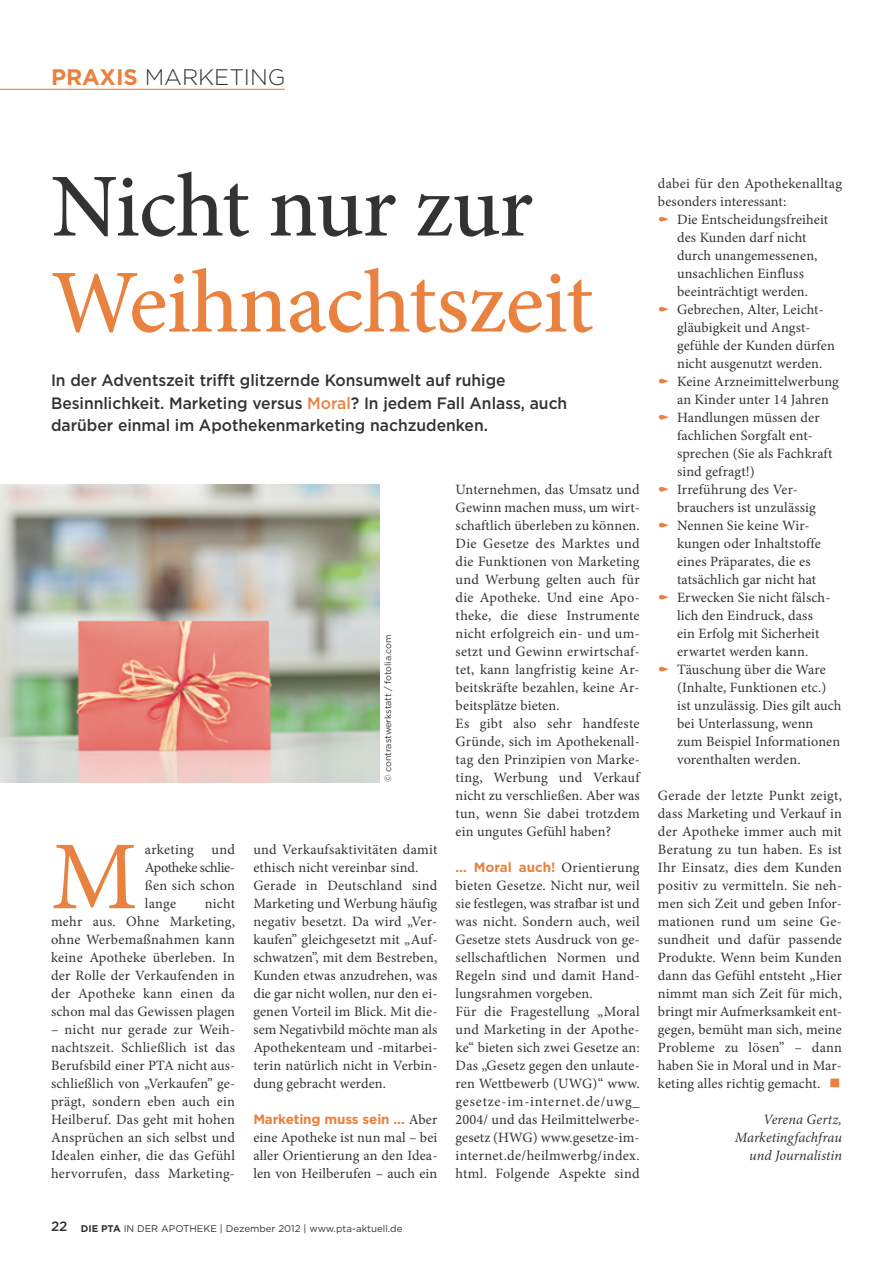
<style>
.page{position:relative;width:893px;height:1263px;background:#fff}
.page>*{position:absolute;margin:0;border:0;box-sizing:border-box;transform-origin:0 0}
.t1{font:97.35px "Minion Pro";color:#e98240}
.t2{font:500 90px "Minion Pro";letter-spacing:-.01em;color:#e98240}
.t3{font:500 90px "Minion Pro";letter-spacing:-.01em;color:#343334}
.t4{font:300 22.5px "Gotham";color:#343334}
.t5{font:500 16.5px/22.5px "Gotham";color:#343334;scale:.95 1}
.t6{font:14.25px/18px "Minion Pro";letter-spacing:.01em;color:#343334;text-align:justify}
.t7{font:italic 14.25px/18px "Minion Pro";color:#343334;text-align:right}
.t8{font:700 13.5px "Gotham";letter-spacing:-.01em;color:#e98240}
.t9{font:9.75px "Gotham";color:#343334}
.t10{font:9px "Gotham";color:#343334}
.s1{font-weight:700;color:#e98240}
.s2{color:#e98240}
.s3{font-family:"Minion Pro";font-weight:400;font-size:14.25px;color:#343334}
.s4{font-weight:500;font-size:13.5px}
.s5{font-weight:700}
.s6{font-family:"Gotham";font-weight:700;font-size:13.5px;color:#e98240}
</style>
<div class="page">
<img style="left:0;top:484px;width:380px;height:298px">
<hr style="left:0;top:89px;width:285px;height:1px;background:#e98240">
<h3 class="t4" style="left:51px;top:68px;width:236px"><span class="s1">PRAXIS</span> MARKETING</h3>
<h2 class="t3" style="left:51px;top:152px;width:484px">Nicht nur zur</h2>
<h2 class="t2" style="left:51px;top:248px;width:544px">Weihnachtszeit</h2>
<p class="t5" style="left:51px;top:370px;width:545px">In der Adventszeit trifft glitzernde Konsumwelt auf ruhige<br>Besinnlichkeit. Marketing versus <span class="s2">Moral</span>? In jedem Fall Anlass, auch darüber einmal im Apothekenmarketing nachzudenken.</p>
<p class="t10" style="left:384px;top:782px;width:149px;rotate:-90deg">© contrastwerkstatt / fotolia.com</p>
<h1 class="t1" style="left:51px;top:839px;width:88px">M</h1>
<p class="t6" style="left:145px;top:842px;width:92px">arketing und Apotheke schlie&shy;ßen sich schon lange</p>
<p class="t6" style="left:51px;top:896px;width:186px;text-indent:154px">nicht mehr aus. Ohne Marketing, ohne Werbemaßnahmen kann keine Apotheke überleben. In der Rolle der Verkaufenden in der Apotheke kann einen da schon mal das Gewissen plagen</p>
<p class="t6" style="left:51px;top:1022px;width:186px">– nicht nur gerade zur Weih&shy;nachtszeit. Schließlich ist das Berufsbild einer PTA nicht aus&shy;schließlich von „Verkaufen” ge&shy;prägt, sondern eben auch ein Heilberuf. Das geht mit hohen Ansprüchen an sich selbst und Idealen einher, die das Gefühl hervorrufen, dass Marketing-</p>
<p class="t6" style="left:253px;top:842px;width:186px;text-align:left">und Verkaufsaktivitäten damit ethisch nicht vereinbar sind.<br>Gerade in Deutschland sind<br>Marketing und Werbung häufig negativ besetzt. Da wird „Ver&shy;kaufen” gleichgesetzt mit „Auf&shy;schwatzen”, mit dem Bestreben,<br>Kunden etwas anzudrehen, was die gar nicht wollen, nur den ei&shy;genen Vorteil im Blick. Mit die&shy;sem Negativbild möchte man als<br>Apothekenteam und -mitarbei&shy;terin natürlich nicht in Verbin&shy;dung gebracht werden.</p>
<p class="t8" style="left:253px;top:1114px;width:186px">Marketing muss sein … <span class="s3">Aber</span></p>
<p class="t6" style="left:253px;top:1130px;width:186px">eine Apotheke ist nun mal – bei aller Orientierung an den Idea&shy;len von Heilberufen – auch ein</p>
<p class="t9" style="left:51px;top:1225px;width:353px"><span class="s4">22</span> <span class="s5">DIE PTA</span> IN DER APOTHEKE | Dezember 2012 | www.pta-aktuell.de</p>
<p class="t6" style="left:456px;top:482px;width:186px;text-align:left">Unternehmen, das Umsatz und<br>Gewinn machen muss, um wirt&shy;schaftlich überleben zu können.<br>Die Gesetze des Marktes und die Funktionen von Marketing und Werbung gelten auch für die Apotheke. Und eine Apo&shy;theke, die diese Instrumente nicht erfolgreich ein- und um&shy;setzt und Gewinn erwirtschaf&shy;tet, kann langfristig keine Ar&shy;beitskräfte bezahlen, keine Ar&shy;beitsplätze bieten.<br>Es gibt also sehr handfeste<br>Gründe, sich im Apothekenall&shy;tag den Prinzipien von Marke&shy;ting, Werbung und Verkauf nicht zu verschließen. Aber was tun, wenn Sie dabei trotzdem ein ungutes Gefühl haben?</p>
<p class="t6" style="left:456px;top:860px;width:186px;text-align:left"><span class="s6">… Moral auch!</span> Orientierung bieten Gesetze. Nicht nur, weil sie festlegen, was strafbar ist und was nicht. Sondern auch, weil<br>Gesetze stets Ausdruck von ge&shy;sellschaftlichen Normen und<br>Regeln sind und damit Hand&shy;lungsrahmen vorgeben.<br>Für die Fragestellung „Moral und Marketing in der Apothe&shy;ke“ bieten sich zwei Gesetze an:<br>Das „Gesetz gegen den unlaute&shy;ren Wettbewerb (UWG)“ www. gesetze-im-internet.de/uwg_<br>2004/ und das Heilmittelwerbe&shy;gesetz (HWG) www.gesetze-im&shy;internet.de/heilmwerbg/index. html. Folgende Aspekte sind</p>
<p class="t6" style="left:658px;top:176px;width:186px">dabei für den Apothekenalltag besonders interessant:</p>
<p class="t6" style="left:677px;top:212px;width:166px;text-align:left">Die Entscheidungsfreiheit des Kunden darf nicht durch unangemessenen, unsachlichen Einfluss beeinträchtigt werden.<br>Gebrechen, Alter, Leicht&shy;gläubigkeit und Angst&shy;gefühle der Kunden dürfen nicht ausgenutzt werden.<br>Keine Arzneimittelwerbung an Kinder unter 14 Jahren<br>Handlungen müssen der fachlichen Sorgfalt ent&shy;sprechen (Sie als Fachkraft sind gefragt!)<br>Irreführung des Ver&shy;brauchers ist unzulässig<br>Nennen Sie keine Wir&shy;kungen oder Inhaltstoffe eines Präparates, die es tatsächlich gar nicht hat<br>Erwecken Sie nicht fälsch&shy;lich den Eindruck, dass<br>ein Erfolg mit Sicherheit erwartet werden kann.<br>Täuschung über die Ware (Inhalte, Funktionen etc.) ist unzulässig. Dies gilt auch bei Unterlassung, wenn zum Beispiel Informationen vorenthalten werden.</p>
<p class="t6" style="left:658px;top:788px;width:186px">Gerade der letzte Punkt zeigt, dass Marketing und Verkauf in der Apotheke immer auch mit Beratung zu tun haben. Es ist Ihr Einsatz, dies dem Kunden positiv zu vermitteln. Sie neh&shy;men sich Zeit und geben Infor&shy;mationen rund um seine Ge&shy;sundheit und dafür passende Produkte. Wenn beim Kunden dann das Gefühl entsteht „Hier nimmt man sich Zeit für mich, bringt mir Aufmerksamkeit ent&shy;gegen, bemüht man sich, meine Probleme zu lösen” – dann haben Sie in Moral und in Mar&shy;keting alles richtig gemacht.</p>
<p class="t7" style="left:735px;top:1112px;width:108px">Verena Gertz,<br>Marketingfachfrau und Journalistin</p>
</div>
